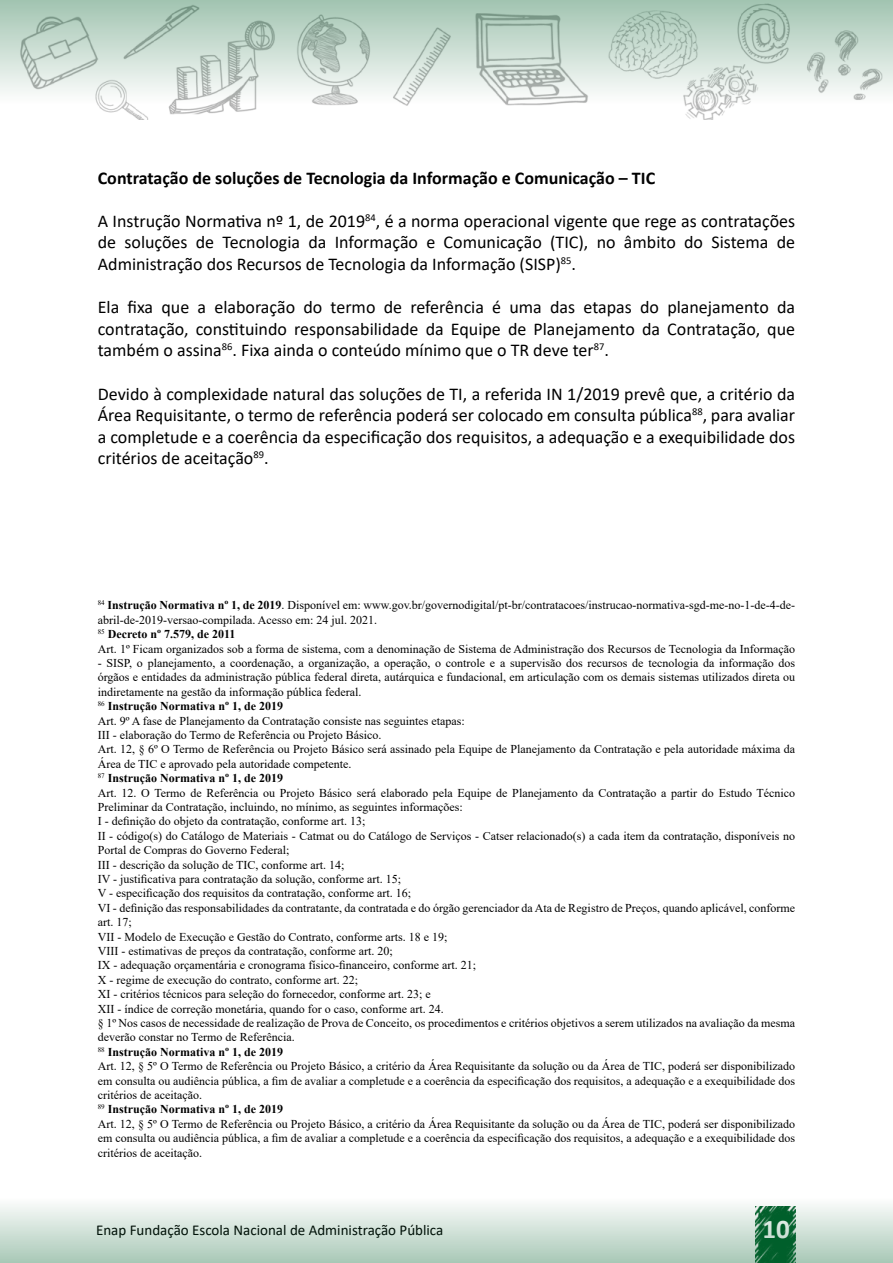
<style>
.page{position:relative;width:893px;height:1263px;background:#fff}
.page>*{position:absolute;margin:0;border:0;box-sizing:border-box;transform-origin:0 0}
.t1{font:700 27px "Calibri";color:#fff}
.t2{font:18px/21.6px "Calibri";color:#000;text-align:justify}
.t3{font:700 18px "Calibri";color:#000}
.t4{font:15px "Calibri";color:#000}
.t5{font:12px/14.4px "Times New Roman";color:#000}
.s1{font-weight:700}
</style>
<div class="page">
<svg style="left:0;top:0;width:893px;height:120px"></svg>
<svg style="left:0;top:1205px;width:893px;height:58px;background:#c5dacf"></svg>
<h2 class="t3" style="left:98px;top:165px;width:559px">Contratação de soluções de Tecnologia da Informação e Comunicação – TIC</h2>
<p class="t2" style="left:98px;top:210px;width:699px">A Instrução Normativa nº 1, de 2019<sup>84</sup>, é a norma operacional vigente que rege as contratações de soluções de Tecnologia da Informação e Comunicação (TIC), no âmbito do Sistema de Administração dos Recursos de Tecnologia da Informação (SISP)<sup>85</sup>.</p>
<p class="t2" style="left:98px;top:296px;width:699px">Ela fixa que a elaboração do termo de referência é uma das etapas do planejamento da contratação, constituindo responsabilidade da Equipe de Planejamento da Contratação, que também o assina<sup>86</sup>. Fixa ainda o conteúdo mínimo que o TR deve ter<sup>87</sup>.</p>
<p class="t2" style="left:98px;top:382px;width:699px">Devido à complexidade natural das soluções de TI, a referida IN 1/2019 prevê que, a critério da Área Requisitante, o termo de referência poderá ser colocado em consulta pública<sup>88</sup>, para avaliar a completude e a coerência da especificação dos requisitos, a adequação e a exequibilidade dos critérios de aceitação<sup>89</sup>.</p>
<p class="t5" style="left:98px;top:598px;width:699px"><sup>84</sup> <span class="s1">Instrução Normativa nº 1, de 2019</span>. Disponível em: www.gov.br/governodigital/pt-br/contratacoes/instrucao-normativa-sgd-me-no-1-de-4-de&shy;abril-de-2019-versao-compilada. Acesso em: 24 jul. 2021.<br><sup>85</sup> <span class="s1">Decreto nº 7.579, de 2011<br></span>Art. 1º Ficam organizados sob a forma de sistema, com a denominação de Sistema de Administração dos Recursos de Tecnologia da Informação</p>
<p class="t5" style="left:98px;top:655px;width:699px">- SISP, o planejamento, a coordenação, a organização, a operação, o controle e a supervisão dos recursos de tecnologia da informação dos órgãos e entidades da administração pública federal direta, autárquica e fundacional, em articulação com os demais sistemas utilizados direta ou indiretamente na gestão da informação pública federal.<br><sup>86</sup> <span class="s1">Instrução Normativa nº 1, de 2019<br></span>Art. 9º A fase de Planejamento da Contratação consiste nas seguintes etapas:<br>III - elaboração do Termo de Referência ou Projeto Básico.<br>Art. 12, § 6º O Termo de Referência ou Projeto Básico será assinado pela Equipe de Planejamento da Contratação e pela autoridade máxima da Área de TIC e aprovado pela autoridade competente.<br><sup>87</sup> <span class="s1">Instrução Normativa nº 1, de 2019<br></span>Art. 12. O Termo de Referência ou Projeto Básico será elaborado pela Equipe de Planejamento da Contratação a partir do Estudo Técnico Preliminar da Contratação, incluindo, no mínimo, as seguintes informações:<br>I - definição do objeto da contratação, conforme art. 13;<br>II - código(s) do Catálogo de Materiais - Catmat ou do Catálogo de Serviços - Catser relacionado(s) a cada item da contratação, disponíveis no Portal de Compras do Governo Federal;<br>III - descrição da solução de TIC, conforme art. 14;<br>IV - justificativa para contratação da solução, conforme art. 15;<br>V - especificação dos requisitos da contratação, conforme art. 16;<br>VI - definição das responsabilidades da contratante, da contratada e do órgão gerenciador da Ata de Registro de Preços, quando aplicável, conforme art. 17;<br>VII - Modelo de Execução e Gestão do Contrato, conforme arts. 18 e 19;<br>VIII - estimativas de preços da contratação, conforme art. 20;<br>IX - adequação orçamentária e cronograma físico-financeiro, conforme art. 21;<br>X - regime de execução do contrato, conforme art. 22;<br>XI - critérios técnicos para seleção do fornecedor, conforme art. 23; e<br>XII - índice de correção monetária, quando for o caso, conforme art. 24.<br>§ 1º Nos casos de necessidade de realização de Prova de Conceito, os procedimentos e critérios objetivos a serem utilizados na avaliação da mesma deverão constar no Termo de Referência.<br><sup>88</sup> <span class="s1">Instrução Normativa nº 1, de 2019<br></span>Art. 12, § 5º O Termo de Referência ou Projeto Básico, a critério da Área Requisitante da solução ou da Área de TIC, poderá ser disponibilizado em consulta ou audiência pública, a fim de avaliar a completude e a coerência da especificação dos requisitos, a adequação e a exequibilidade dos critérios de aceitação.<br><sup>89</sup> <span class="s1">Instrução Normativa nº 1, de 2019<br></span>Art. 12, § 5º O Termo de Referência ou Projeto Básico, a critério da Área Requisitante da solução ou da Área de TIC, poderá ser disponibilizado em consulta ou audiência pública, a fim de avaliar a completude e a coerência da especificação dos requisitos, a adequação e a exequibilidade dos critérios de aceitação.</p>
<p class="t4" style="left:96px;top:1220px;width:349px">Enap Fundação Escola Nacional de Administração Pública</p>
<h1 class="t1" style="left:763px;top:1210px;width:29px">10</h1>
</div>
